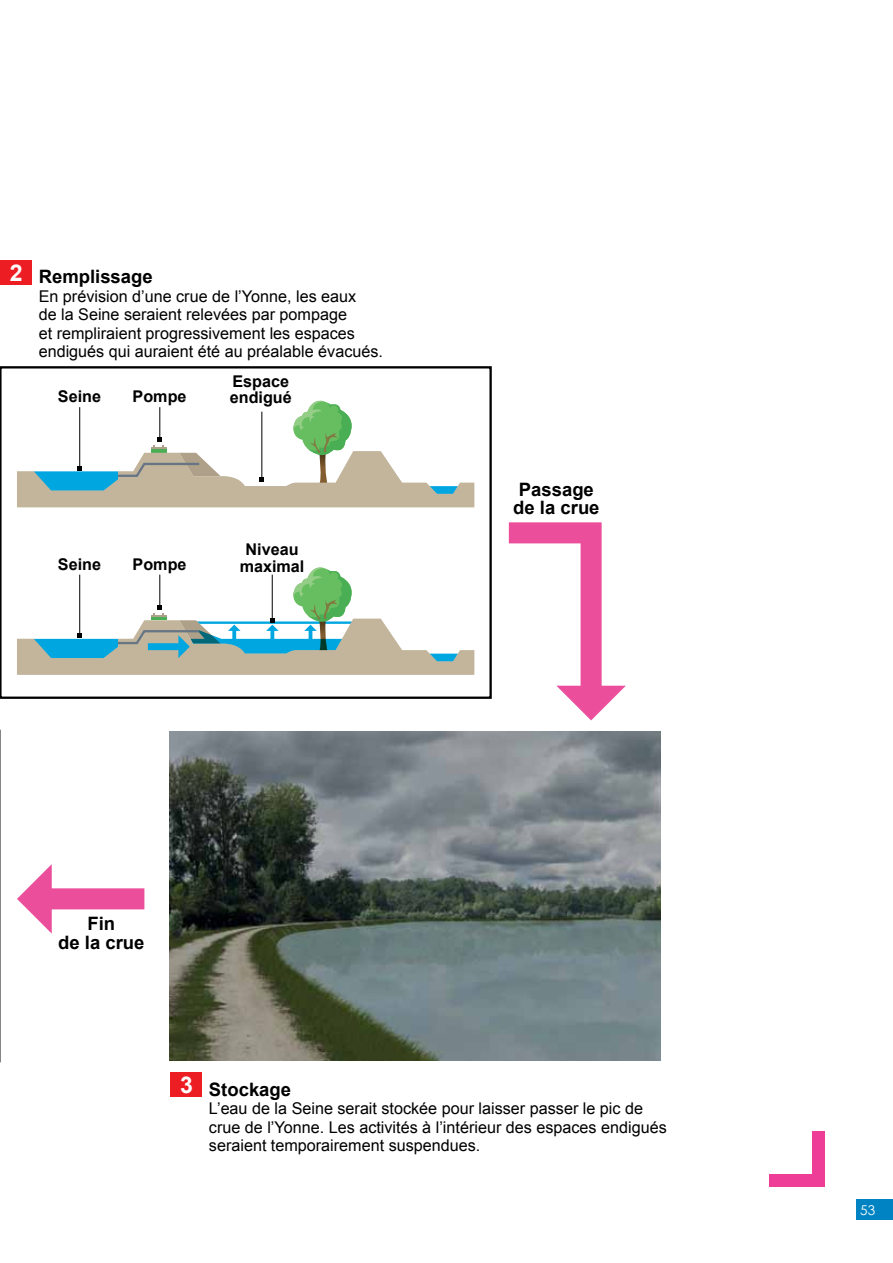
<style>
.page{position:relative;width:893px;height:1263px;background:#fff}
.page>*{position:absolute;margin:0;border:0;box-sizing:border-box;transform-origin:0 0}
.t1{font:700 18.45px/18.5px "Arial";color:#000;text-align:center}
.t2{font:16.2px/18.5px "Arial";color:#000}
.t3{font:700 16.2px/16.2px "Arial";color:#000}
.t4{font:13.5px "Century Gothic";color:#fff}
.s1{font-size:23.1px;color:#fff}
</style>
<div class="page">
<div style="left:856px;top:1199px;width:37px;height:21px;background:#0083c2"></div>
<img style="left:169px;top:732px;width:491px;height:328px">
<div style="left:0;top:366px;width:492px;height:333px;border:2px solid #000"></div>
<svg style="left:0;top:730px;width:1px;height:332px"></svg>
<svg style="left:17px;top:400px;width:457px;height:107px"></svg>
<svg style="left:17px;top:567px;width:457px;height:108px"></svg>
<div style="left:1px;top:261px;width:31px;height:24px;background:#ed1d24"></div>
<div style="left:171px;top:1073px;width:31px;height:24px;background:#ed1d24"></div>
<svg style="left:17px;top:864px;width:127px;height:70px"></svg>
<svg style="left:509px;top:522px;width:117px;height:198px"></svg>
<div style="left:770px;top:1174px;width:55px;height:12px;background:#ee3d96"></div>
<div style="left:812px;top:1131px;width:13px;height:55px;background:#ee3d96"></div>
<p class="t1" style="left:10px;top:268px;width:144px"><span class="s1">2</span> Remplissage</p>
<p class="t2" style="left:39px;top:287px;width:346px">En prévision d’une crue de l’Yonne, les eaux<br>de la Seine seraient relevées par pompage<br>et rempliraient progressivement les espaces endigués qui auraient été au préalable évacués.</p>
<p class="t3" style="left:58px;top:388px;width:45px">Seine</p>
<p class="t3" style="left:133px;top:388px;width:55px">Pompe</p>
<p class="t3" style="left:230px;top:373px;width:63px">Espace endigué</p>
<p class="t3" style="left:246px;top:542px;width:55px">Niveau</p>
<p class="t3" style="left:58px;top:556px;width:45px">Seine</p>
<p class="t3" style="left:240px;top:558px;width:66px">maximal</p>
<p class="t3" style="left:133px;top:556px;width:55px">Pompe</p>
<p class="t1" style="left:58px;top:914px;width:88px">Fin<br>de la crue</p>
<p class="t1" style="left:513px;top:480px;width:88px">Passage de la crue</p>
<p class="t1" style="left:180px;top:1080px;width:112px"><span class="s1">3</span> Stockage</p>
<p class="t2" style="left:209px;top:1099px;width:459px">L’eau de la Seine serait stockée pour laisser passer le pic de crue de l’Yonne. Les activités à l’intérieur des espaces endigués seraient temporairement suspendues.</p>
<p class="t4" style="left:860px;top:1201px;width:16px">53</p>
</div>
